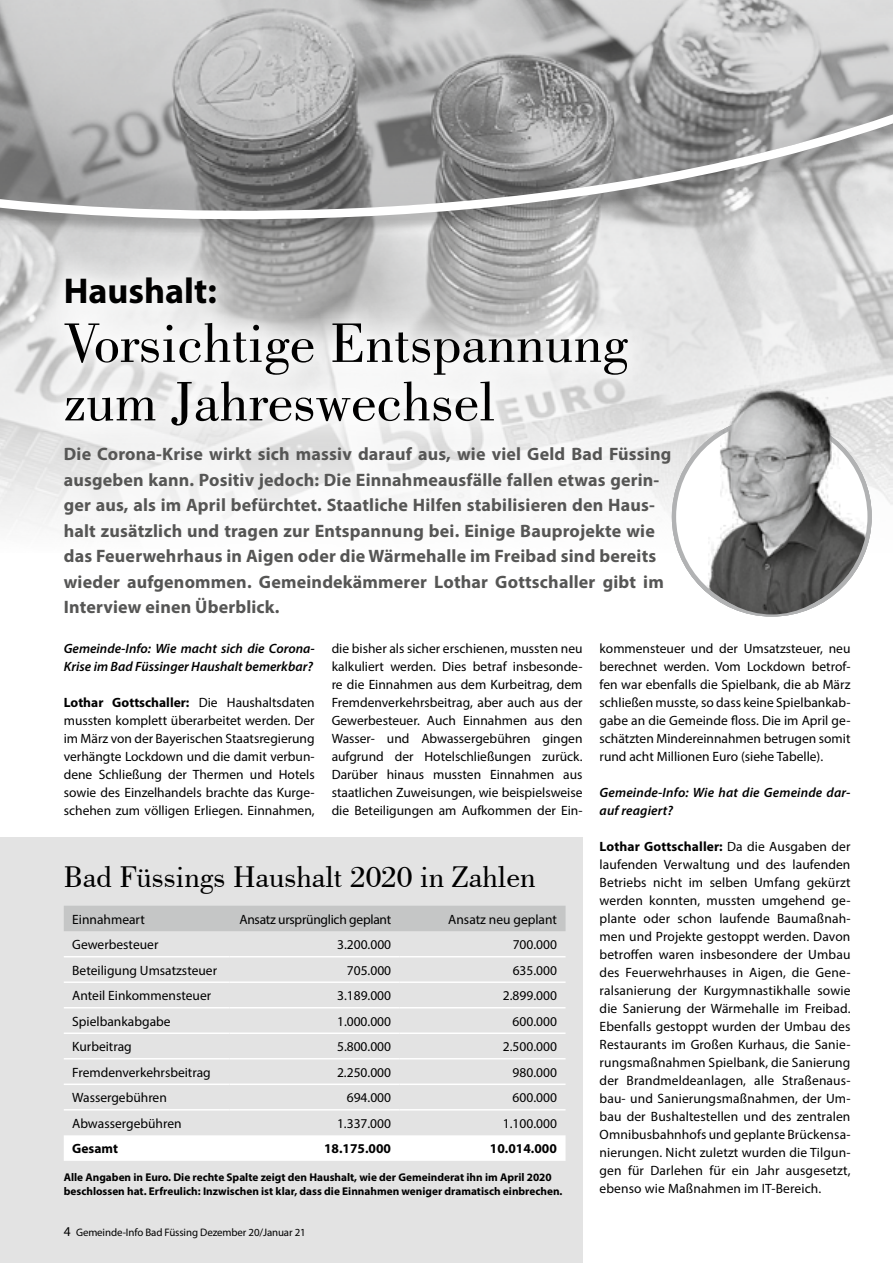
<style>
.page{position:relative;width:893px;height:1263px;background:#fff}
.page>*{position:absolute;margin:0;border:0;box-sizing:border-box;transform-origin:0 0}
.t1{font:58.5px/58.5px "Bodoni BT";color:#000}
.t2{font:700 36px "Myriad Pro";color:#000}
.t3{font:31.5px "Bodoni BT";letter-spacing:-.005em;color:#000}
.t4{font:700 18px/25.5px "Myriad Pro";letter-spacing:.01em;color:#565655}
.t5{font:13.5px/18px "Myriad Pro";color:#000;text-align:justify}
.t6{font:italic 600 13.5px/18px "Myriad Pro";color:#000}
.t7{font:700 13.5px "Myriad Pro";color:#000}
.t8{font:13.5px "Myriad Pro";letter-spacing:-.02em;color:#000}
.t9{font:700 11.25px/13.5px "Myriad Pro";color:#000}
.t10{font:10.8px "Myriad Pro";letter-spacing:-.01em;color:#000}
.s1{font-weight:700}
.s2{font-size:13.5px}
</style>
<div class="page">
<img style="left:0;top:263px;width:893px;height:274px">
<svg style="left:0;top:0;width:893px;height:263px;background:#b0b0b0"></svg>
<div style="left:0;top:838px;width:583px;height:425px;background:#e3e3e3"></div>
<div style="left:64px;top:906px;width:502px;height:25px;background:#c5c6c6"></div>
<div style="left:64px;top:1135px;width:502px;height:26px;background:#fff"></div>
<hr style="left:64px;top:956px;width:166px;height:1px;background:#fff">
<hr style="left:230px;top:956px;width:170px;height:1px;background:#fff">
<hr style="left:400px;top:956px;width:166px;height:1px;background:#fff">
<hr style="left:64px;top:981px;width:166px;height:2px;background:#fff">
<hr style="left:230px;top:981px;width:170px;height:2px;background:#fff">
<hr style="left:400px;top:981px;width:166px;height:2px;background:#fff">
<hr style="left:64px;top:1007px;width:166px;height:1px;background:#fff">
<hr style="left:230px;top:1007px;width:170px;height:1px;background:#fff">
<hr style="left:400px;top:1007px;width:166px;height:1px;background:#fff">
<hr style="left:64px;top:1032px;width:166px;height:2px;background:#fff">
<hr style="left:230px;top:1032px;width:170px;height:2px;background:#fff">
<hr style="left:400px;top:1032px;width:166px;height:2px;background:#fff">
<hr style="left:64px;top:1058px;width:166px;height:1px;background:#fff">
<hr style="left:230px;top:1058px;width:170px;height:1px;background:#fff">
<hr style="left:400px;top:1058px;width:166px;height:1px;background:#fff">
<hr style="left:64px;top:1083px;width:166px;height:2px;background:#fff">
<hr style="left:230px;top:1083px;width:170px;height:2px;background:#fff">
<hr style="left:400px;top:1083px;width:166px;height:2px;background:#fff">
<hr style="left:64px;top:1109px;width:166px;height:1px;background:#fff">
<hr style="left:230px;top:1109px;width:170px;height:1px;background:#fff">
<hr style="left:400px;top:1109px;width:166px;height:1px;background:#fff">
<img style="left:674px;top:374px;width:196px;height:240px">
<div style="left:34px;top:248px;width:624px;height:207px;background:#fff;opacity:.75"></div>
<h2 class="t2" style="left:64px;top:268px;width:154px">Haushalt:</h2>
<h1 class="t1" style="left:64px;top:312px;width:566px">Vorsichtige Entspannung zum Jahreswechsel</h1>
<p class="t4" style="left:64px;top:441px;width:609px">Die Corona-Krise wirkt sich massiv darauf aus, wie viel Geld Bad Füssing ausgeben kann. Positiv jedoch: Die Einnahmeausfälle fallen etwas gerin&shy;ger aus, als im April befürchtet. Staatliche Hilfen stabilisieren den Haus&shy;halt zusätzlich und tragen zur Entspannung bei. Einige Bauprojekte wie das Feuerwehrhaus in Aigen oder die Wärmehalle im Freibad sind bereits wieder aufgenommen. Gemeindekämmerer Lothar Gottschaller gibt im Interview einen Überblick.</p>
<p class="t6" style="left:64px;top:639px;width:252px">Gemeinde-Info: Wie macht sich die Corona-<br>Krise im Bad Füssinger Haushalt bemerkbar?</p>
<p class="t5" style="left:64px;top:693px;width:252px"><span class="s1">Lothar Gottschaller:</span> Die Haushaltsdaten mussten komplett überarbeitet werden. Der im März von der Bayerischen Staatsregierung verhängte Lockdown und die damit verbun&shy;dene Schließung der Thermen und Hotels sowie des Einzelhandels brachte das Kurge&shy;schehen zum völligen Erliegen. Einnahmen,</p>
<p class="t5" style="left:332px;top:639px;width:252px">die bisher als sicher erschienen, mussten neu kalkuliert werden. Dies betraf insbesonde&shy;re die Einnahmen aus dem Kurbeitrag, dem Fremdenverkehrsbeitrag, aber auch aus der Gewerbesteuer. Auch Einnahmen aus den Wasser- und Abwassergebühren gingen aufgrund der Hotelschließungen zurück.<br>Darüber hinaus mussten Einnahmen aus staatlichen Zuweisungen, wie beispielsweise die Beteiligungen am Aufkommen der Ein-</p>
<p class="t5" style="left:600px;top:639px;width:252px">kommensteuer und der Umsatzsteuer, neu berechnet werden. Vom Lockdown betrof&shy;fen war ebenfalls die Spielbank, die ab März schließen musste, so dass keine Spielbankab&shy;gabe an die Gemeinde floss. Die im April ge&shy;schätzten Mindereinnahmen betrugen somit rund acht Millionen Euro (siehe Tabelle).</p>
<p class="t6" style="left:600px;top:783px;width:252px">Gemeinde-Info: Wie hat die Gemeinde dar&shy;auf reagiert?</p>
<p class="t5" style="left:600px;top:837px;width:252px"><span class="s1">Lothar Gottschaller:</span> Da die Ausgaben der laufenden Verwaltung und des laufenden Betriebs nicht im selben Umfang gekürzt werden konnten, mussten umgehend ge&shy;plante oder schon laufende Baumaßnah&shy;men und Projekte gestoppt werden. Davon betroffen waren insbesondere der Umbau des Feuerwehrhauses in Aigen, die Gene&shy;ralsanierung der Kurgymnastikhalle sowie die Sanierung der Wärmehalle im Freibad.<br>Ebenfalls gestoppt wurden der Umbau des Restaurants im Großen Kurhaus, die Sanie&shy;rungsmaßnahmen Spielbank, die Sanierung der Brandmeldeanlagen, alle Straßenaus&shy;bau- und Sanierungsmaßnahmen, der Um&shy;bau der Bushaltestellen und des zentralen Omnibusbahnhofs und geplante Brückensa&shy;nierungen. Nicht zuletzt wurden die Tilgun&shy;gen für Darlehen für ein Jahr ausgesetzt, ebenso wie Maßnahmen im IT-Bereich.</p>
<h3 class="t3" style="left:64px;top:857px;width:473px">Bad Füssings Haushalt 2020 in Zahlen</h3>
<p class="t5" style="left:72px;top:910px;width:74px">Einnahmeart</p>
<p class="t8" style="left:239px;top:911px;width:153px">Ansatz ursprünglich geplant</p>
<p class="t5" style="left:448px;top:910px;width:110px">Ansatz neu geplant</p>
<p class="t5" style="left:72px;top:935px;width:88px">Gewerbesteuer</p>
<p class="t5" style="left:337px;top:935px;width:56px">3.200.000</p>
<p class="t5" style="left:513px;top:935px;width:46px">700.000</p>
<p class="t5" style="left:72px;top:961px;width:146px">Beteiligung Umsatzsteuer</p>
<p class="t5" style="left:347px;top:961px;width:46px">705.000</p>
<p class="t5" style="left:513px;top:961px;width:46px">635.000</p>
<p class="t5" style="left:72px;top:986px;width:140px">Anteil Einkommensteuer</p>
<p class="t5" style="left:337px;top:986px;width:56px">3.189.000</p>
<p class="t5" style="left:503px;top:986px;width:56px">2.899.000</p>
<p class="t5" style="left:72px;top:1012px;width:100px">Spielbankabgabe</p>
<p class="t5" style="left:337px;top:1012px;width:56px">1.000.000</p>
<p class="t5" style="left:513px;top:1012px;width:46px">600.000</p>
<p class="t5" style="left:72px;top:1037px;width:61px">Kurbeitrag</p>
<p class="t5" style="left:337px;top:1037px;width:56px">5.800.000</p>
<p class="t5" style="left:503px;top:1037px;width:56px">2.500.000</p>
<p class="t5" style="left:72px;top:1063px;width:140px">Fremdenverkehrsbeitrag</p>
<p class="t5" style="left:337px;top:1063px;width:56px">2.250.000</p>
<p class="t5" style="left:513px;top:1063px;width:46px">980.000</p>
<p class="t5" style="left:72px;top:1088px;width:96px">Wassergebühren</p>
<p class="t5" style="left:347px;top:1088px;width:46px">694.000</p>
<p class="t5" style="left:513px;top:1088px;width:46px">600.000</p>
<p class="t5" style="left:72px;top:1114px;width:111px">Abwassergebühren</p>
<p class="t5" style="left:337px;top:1114px;width:56px">1.337.000</p>
<p class="t5" style="left:503px;top:1114px;width:56px">1.100.000</p>
<p class="t7" style="left:72px;top:1140px;width:47px">Gesamt</p>
<p class="t7" style="left:324px;top:1140px;width:68px">18.175.000</p>
<p class="t7" style="left:490px;top:1140px;width:68px">10.014.000</p>
<p class="t9" style="left:64px;top:1170px;width:500px">Alle Angaben in Euro. Die rechte Spalte zeigt den Haushalt, wie der Gemeinderat ihn im April 2020 beschlossen hat. Erfreulich: Inzwischen ist klar, dass die Einnahmen weniger dramatisch einbrechen.</p>
<p class="t10" style="left:64px;top:1226px;width:243px"><span class="s2">4</span> Gemeinde-Info Bad Füssing Dezember 20/Januar 21</p>
<p class="t10" style="left:200px;top:1226px;width:100px">August/September 20</p>
</div>
